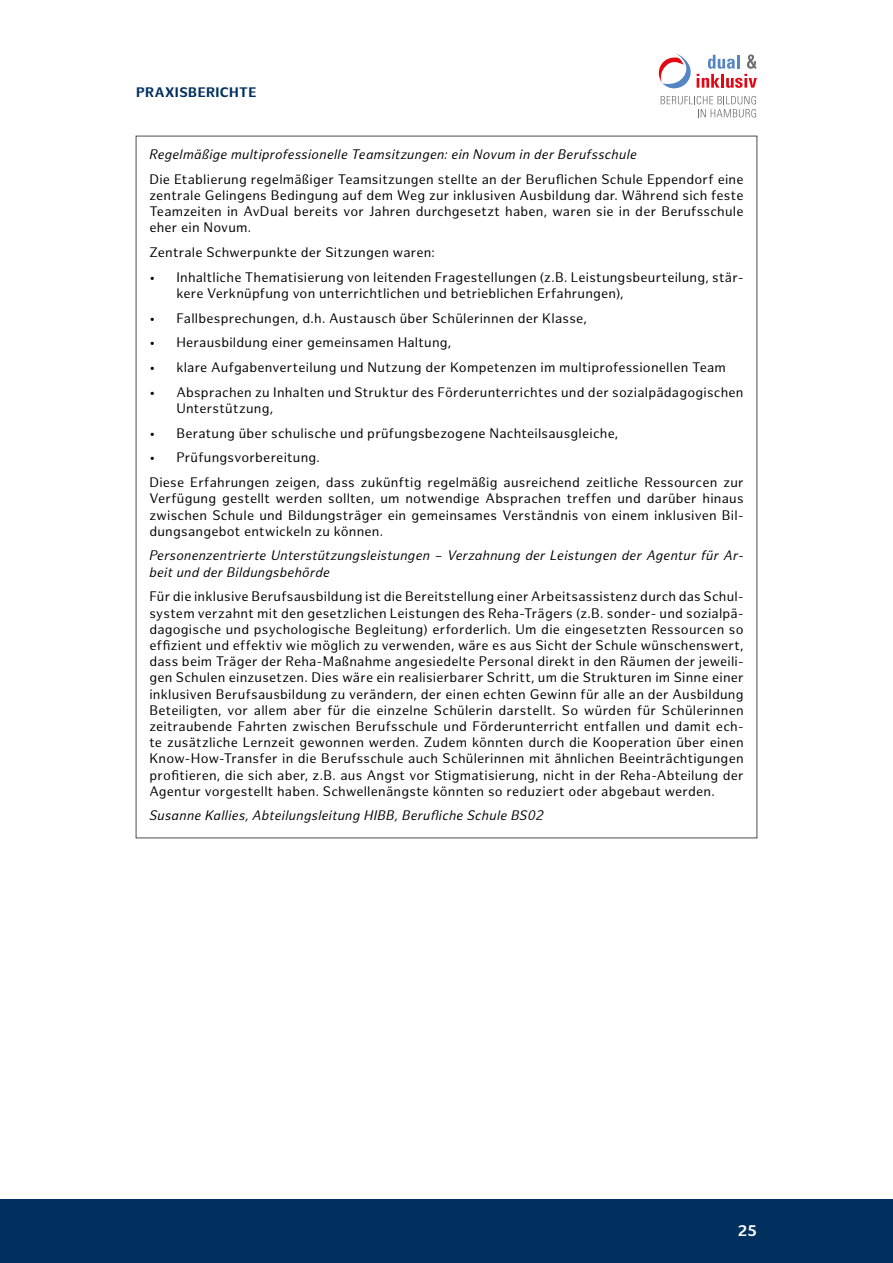
<style>
.page{position:relative;width:893px;height:1263px;background:#fff}
.page>*{position:absolute;margin:0;border:0;box-sizing:border-box;transform-origin:0 0}
.t1{font:700 15px "Hamburg Sans";color:#fff}
.t2{font:13.5px/16.2px "Hamburg Sans";letter-spacing:.015em;color:#000;text-align:justify}
.t3{font:italic 13.5px/16.2px "Hamburg Sans";letter-spacing:.025em;color:#000}
.t4{font:700 13.5px "Hamburg Sans";color:#00305d}
</style>
<div class="page">
<div style="left:0;top:1199px;width:893px;height:64px;background:#00305d"></div>
<svg style="left:661px;top:96px;width:95px;height:21px"></svg>
<svg style="left:658px;top:54px;width:99px;height:34px"></svg>
<p class="t4" style="left:136px;top:84px;width:48px">PRAXISBERICH</p>
<p class="t4" style="left:239px;top:84px;width:17px">TE</p>
<p class="t3" style="left:149px;top:147px;width:489px">Regelmäßige multiprofessionelle Teamsitzungen: ein Novum in der Berufsschule</p>
<p class="t2" style="left:149px;top:171px;width:596px">Die Etablierung regelmäßiger Teamsitzungen stellte an der Beruflichen Schule Eppendorf eine zentrale Gelingens Bedingung auf dem Weg zur inklusiven Ausbildung dar. Während sich feste Teamzeiten in AvDual bereits vor Jahren durchgesetzt haben, waren sie in der Berufsschule eher ein Novum.</p>
<p class="t2" style="left:149px;top:245px;width:287px">Zentrale Schwerpunkte der Sitzungen waren:</p>
<p class="t2" style="left:176px;top:269px;width:569px;text-indent:-27px">• Inhaltliche Thematisierung von leitenden Fragestellungen (z.B. Leistungsbeurteilung, stär&shy;kere Verknüpfung von unterrichtlichen und betrieblichen Erfahrungen),</p>
<p class="t2" style="left:149px;top:310px;width:439px">• Fallbesprechungen, d.h. Austausch über Schülerinnen der Klasse,</p>
<p class="t2" style="left:149px;top:335px;width:303px">• Herausbildung einer gemeinsamen Haltung,</p>
<p class="t2" style="left:149px;top:360px;width:578px">• klare Aufgabenverteilung und Nutzung der Kompetenzen im multiprofessionellen Team</p>
<p class="t2" style="left:176px;top:384px;width:569px;text-indent:-27px">• Absprachen zu Inhalten und Struktur des Förderunterrichtes und der sozialpädagogischen<br>Unterstützung,</p>
<p class="t2" style="left:149px;top:425px;width:470px">• Beratung über schulische und prüfungsbezogene Nachteilsausgleiche,</p>
<p class="t2" style="left:149px;top:446px;width:596px;line-height:24.8px">• Prüfungsvorbereitung.<br>Diese Erfahrungen zeigen, dass zukünftig regelmäßig ausreichend zeitliche Ressourcen zur</p>
<p class="t2" style="left:149px;top:491px;width:596px">Verfügung gestellt werden sollten, um notwendige Absprachen treffen und darüber hinaus zwischen Schule und Bildungsträger ein gemeinsames Verständnis von einem inklusiven Bil&shy;dungsangebot entwickeln zu können.</p>
<p class="t3" style="left:149px;top:548px;width:596px">Personenzentrierte Unterstützungsleistungen – Verzahnung der Leistungen der Agentur für Ar&shy;beit und der Bildungsbehörde</p>
<p class="t2" style="left:149px;top:589px;width:596px">Für die inklusive Berufsausbildung ist die Bereitstellung einer Arbeitsassistenz durch das Schul&shy;system verzahnt mit den gesetzlichen Leistungen des Reha-Trägers (z.B. sonder- und sozialpä&shy;dagogische und psychologische Begleitung) erforderlich. Um die eingesetzten Ressourcen so effizient und effektiv wie möglich zu verwenden, wäre es aus Sicht der Schule wünschenswert, dass beim Träger der Reha-Maßnahme angesiedelte Personal direkt in den Räumen der jeweili&shy;gen Schulen einzusetzen. Dies wäre ein realisierbarer Schritt, um die Strukturen im Sinne einer inklusiven Berufsausbildung zu verändern, der einen echten Gewinn für alle an der Ausbildung Beteiligten, vor allem aber für die einzelne Schülerin darstellt. So würden für Schülerinnen zeitraubende Fahrten zwischen Berufsschule und Förderunterricht entfallen und damit ech&shy;te zusätzliche Lernzeit gewonnen werden. Zudem könnten durch die Kooperation über einen Know-How-Transfer in die Berufsschule auch Schülerinnen mit ähnlichen Beeinträchtigungen profitieren, die sich aber, z.B. aus Angst vor Stigmatisierung, nicht in der Reha-Abteilung der Agentur vorgestellt haben. Schwellenängste könnten so reduziert oder abgebaut werden.</p>
<p class="t3" style="left:149px;top:808px;width:396px">Susanne Kallies, Abteilungsleitung HIBB, Berufliche Schule BS02</p>
<p class="t1" style="left:738px;top:1222px;width:20px">25</p>
</div>
